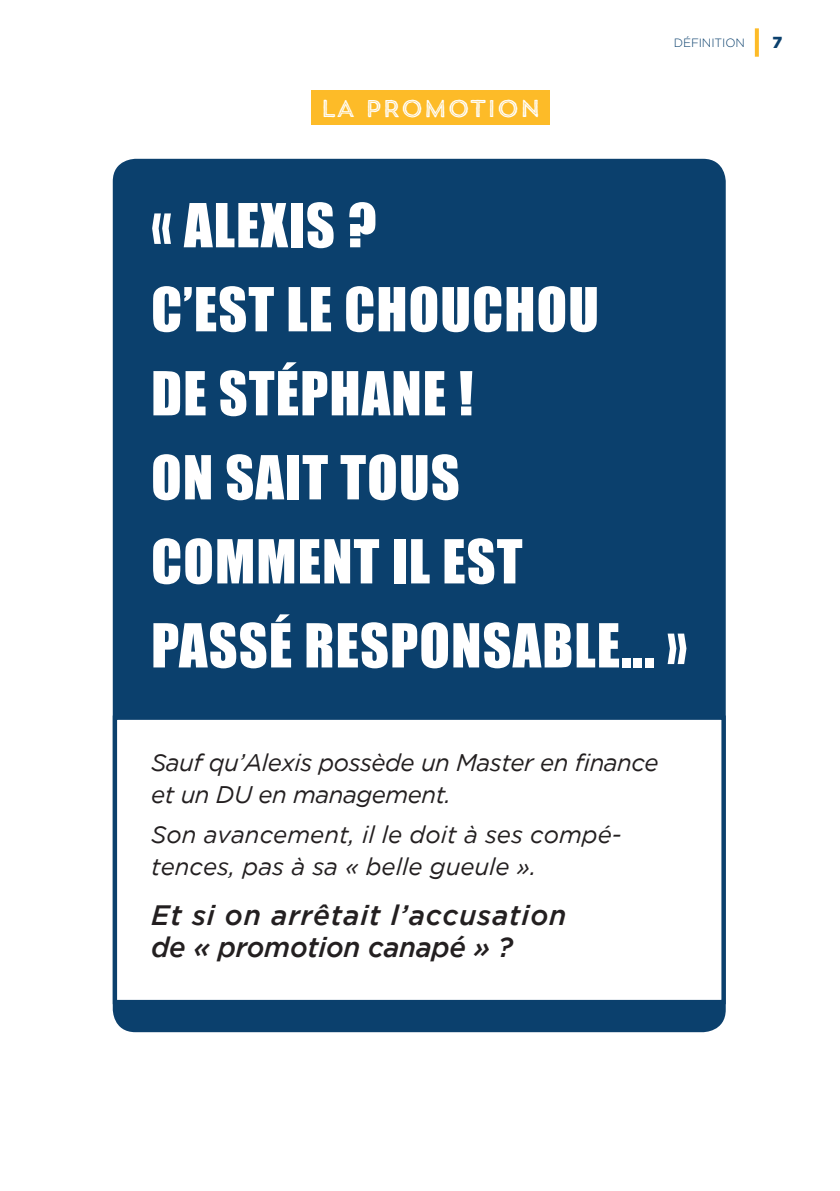
<style>
.page{position:relative;width:840px;height:1191px;background:#fff}
.page>*{position:absolute;margin:0;border:0;box-sizing:border-box;transform-origin:0 0}
.t1{font:56px "Impact";letter-spacing:.02em;color:#fff}
.t2{font:italic 500 28px "Gotham";letter-spacing:.03em;color:#231f20}
.t3{font:italic 500 28px "Gotham";letter-spacing:-.01em;color:#231f20}
.t4{font:italic 24px/32px "Gotham";letter-spacing:-.01em;color:#231f20}
.t5{font:24px "Trend HM Sans Five";color:#fff}
.t6{font:900 16px "Gotham";color:#0b406d}
.t7{font:300 12px "Gotham";letter-spacing:-.01em;color:#0b406d}
</style>
<div class="page">
<svg style="left:754px;top:28px;width:4px;height:29px"></svg>
<div style="left:113px;top:159px;width:612px;height:873px;background:#0b406d;border-radius:23px"></div>
<div style="left:115px;top:717px;width:608px;height:285px;background:#fff"></div>
<div style="left:113px;top:715px;width:612px;height:289px;border:4px solid #0b406d"></div>
<div style="left:311px;top:91px;width:238px;height:34px;background:#fdbb28"></div>
<p class="t5" style="left:320px;top:93px;width:222px">LA PROMOTION</p>
<p class="t7" style="left:673px;top:36px;width:73px">DÉFINITION</p>
<p class="t6" style="left:772px;top:33px;width:11px">7</p>
<p class="t1" style="left:151px;top:182px;width:227px">« ALEXIS ?</p>
<p class="t1" style="left:151px;top:266px;width:449px">C’EST LE CHOUCHOU</p>
<p class="t1" style="left:151px;top:350px;width:323px">DE STÉPHANE !</p>
<p class="t1" style="left:151px;top:434px;width:310px">ON SAIT TOUS</p>
<p class="t1" style="left:151px;top:518px;width:373px">COMMENT IL EST</p>
<p class="t1" style="left:151px;top:602px;width:537px">PASSÉ RESPONSABLE... »</p>
<p class="t4" style="left:151px;top:747px;width:508px">Sauf qu’Alexis possède un Master en finance et un DU en management.</p>
<p class="t4" style="left:151px;top:819px;width:472px">Son avancement, il le doit à ses compé&shy;tences, pas à sa « belle gueule ».</p>
<p class="t2" style="left:151px;top:899px;width:416px">Et si on arrêtait l’accusation</p>
<p class="t3" style="left:151px;top:931px;width:363px">de « promotion canapé » ?</p>
</div>
